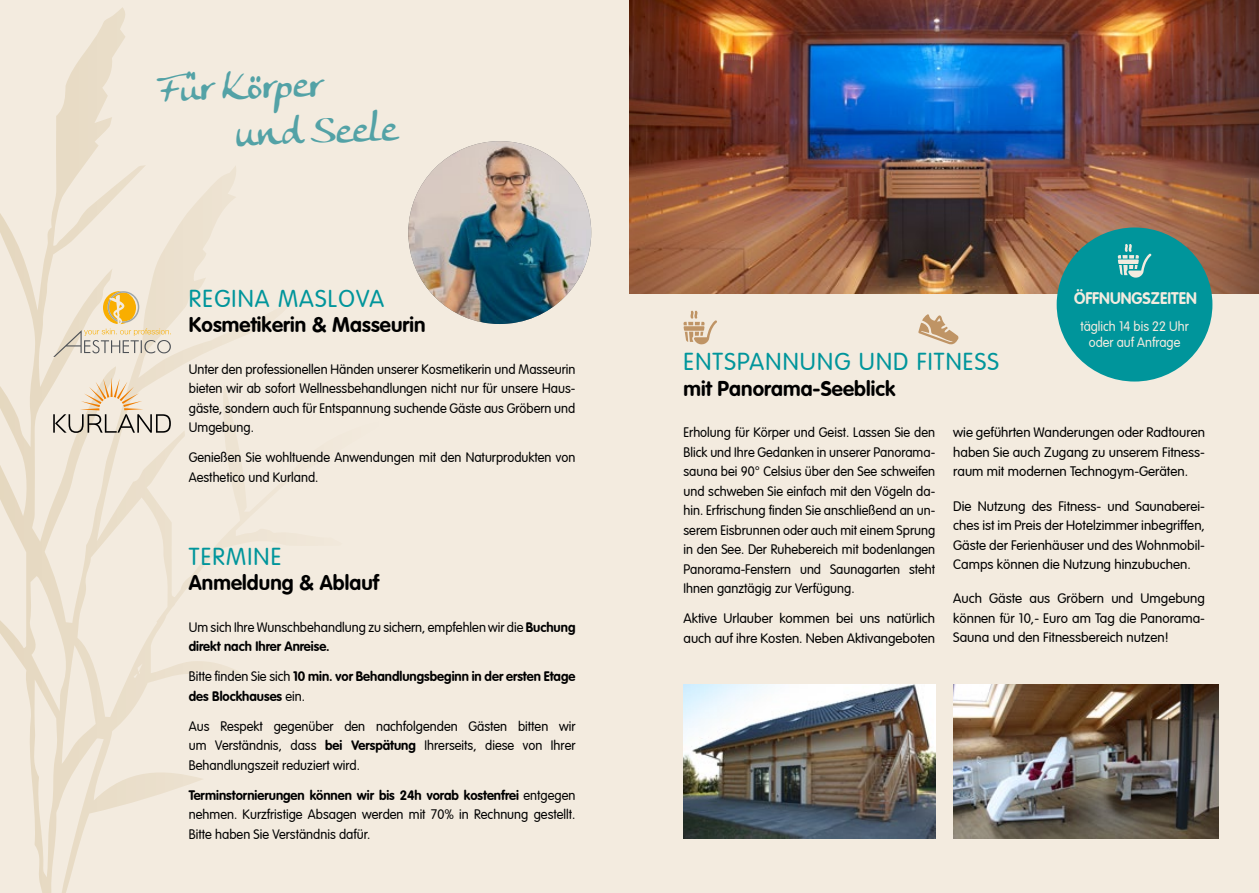
<style>
.page{position:relative;width:1259px;height:893px;background:#f3ebdf}
.page>*{position:absolute;margin:0;border:0;box-sizing:border-box;transform-origin:0 0}
.t1{font:39px/46.8px "Anke Calligraphic FG";color:#53a2a6}
.t2{font:300 24px "VAG Rounded";letter-spacing:.05em;color:#00959b}
.t3{font:700 21px "VAG Rounded";letter-spacing:.005em;color:#000}
.t4{font:700 16.5px "VAG Rounded";color:#f3ebdf;scale:.95 1}
.t5{font:300 13.5px/19.5px "VAG Rounded";color:#000;text-align:justify;scale:.96 1}
.t6{font:300 13.5px/19.5px "VAG Rounded";color:#000;text-align:justify}
.t7{font:700 13.5px/19.5px "VAG Rounded";color:#000;scale:.96 1}
.t8{font:300 13.5px/16.2px "VAG Rounded";color:#f3ebdf;text-align:center;scale:.95 1}
.s1{font-weight:700}
.s2{font-weight:300}
</style>
<div class="page">
<svg style="left:0;top:7px;width:258px;height:886px"></svg>
<img style="left:408px;top:141px;width:183px;height:183px;border-radius:91px">
<img style="left:683px;top:685px;width:252px;height:154px">
<img style="left:953px;top:685px;width:265px;height:154px">
<img style="left:629px;top:0;width:630px;height:293px">
<svg style="left:683px;top:311px;width:34px;height:33px"></svg>
<svg style="left:918px;top:314px;width:40px;height:31px"></svg>
<svg style="left:53px;top:378px;width:118px;height:55px"></svg>
<svg style="left:53px;top:291px;width:118px;height:66px"></svg>
<div style="left:1056px;top:227px;width:156px;height:155px;background:#00959b;border-radius:50%"></div>
<svg style="left:1117px;top:244px;width:34px;height:34px"></svg>
<h1 class="t1" style="left:233px;top:62px;width:161px;text-indent:-78px;rotate:-2deg">Für Körper und Seele</h1>
<p class="t4" style="left:1074px;top:288px;width:131px">ÖFFNUNGSZEITEN</p>
<h2 class="t2" style="left:189px;top:285px;width:197px">REGINA MASLOVA</h2>
<h3 class="t3" style="left:189px;top:312px;width:238px">Kosmetikerin &amp; Masseurin</h3>
<p class="t8" style="left:1080px;top:318px;width:116px">täglich 14 bis 22 Uhr oder auf Anfrage</p>
<p class="t5" style="left:189px;top:360px;width:404px">Unter den professionellen Händen unserer Kosmetikerin und Masseurin bieten wir ab sofort Wellnessbehandlungen nicht nur für unsere Haus&shy;gäste, sondern auch für Entspannung suchende Gäste aus Gröbern und Umgebung.</p>
<p class="t5" style="left:189px;top:448px;width:404px">Genießen Sie wohltuende Anwendungen mit den Naturprodukten von<br>Aesthetico und Kurland.</p>
<h2 class="t2" style="left:189px;top:543px;width:94px">TERMINE</h2>
<h3 class="t3" style="left:189px;top:570px;width:192px">Anmeldung &amp; Ablauf</h3>
<p class="t5" style="left:189px;top:618px;width:404px">Um sich Ihre Wunschbehandlung zu sichern, empfehlen wir die <span class="s1">Buchung direkt nach Ihrer Anreise.</span></p>
<p class="t7" style="left:189px;top:667px;width:404px"><span class="s2">Bitte finden Sie sich</span> 10 min. vor Behandlungsbeginn in der ersten Etage des Blockhauses <span class="s2">ein.</span></p>
<p class="t5" style="left:189px;top:717px;width:404px">Aus Respekt gegenüber den nachfolgenden Gästen bitten wir um Verständnis, dass <span class="s1">bei Verspätung</span> Ihrerseits, diese von Ihrer Behandlungszeit reduziert wird.</p>
<p class="t5" style="left:189px;top:786px;width:404px"><span class="s1">Terminstornierungen können wir bis 24h vorab kostenfrei</span> entgegen nehmen. Kurzfristige Absagen werden mit 70% in Rechnung gestellt.<br>Bitte haben Sie Verständnis dafür.</p>
<h2 class="t2" style="left:683px;top:348px;width:317px">ENTSPANNUNG UND FITNESS</h2>
<h3 class="t3" style="left:683px;top:376px;width:213px">mit Panorama-Seeblick</h3>
<p class="t5" style="left:683px;top:423px;width:264px">Erholung für Körper und Geist. Lassen Sie den Blick und Ihre Gedanken in unserer Panorama&shy;sauna bei 90° Celsius über den See schweifen und schweben Sie einfach mit den Vögeln da&shy;hin. Erfrischung finden Sie anschließend an un&shy;serem Eisbrunnen oder auch mit einem Sprung in den See. Der Ruhebereich mit bodenlangen Panorama-Fenstern und Saunagarten steht Ihnen ganztägig zur Verfügung.</p>
<p class="t6" style="left:683px;top:609px;width:253px">Aktive Urlauber kommen bei uns natürlich auch auf ihre Kosten. Neben Aktivangeboten</p>
<p class="t6" style="left:953px;top:423px;width:253px">wie geführten Wanderungen oder Radtouren haben Sie auch Zugang zu unserem Fitness&shy;raum mit modernen Technogym-Geräten.</p>
<p class="t6" style="left:953px;top:496px;width:253px">Die Nutzung des Fitness- und Saunaberei&shy;ches ist im Preis der Hotelzimmer inbegriffen, Gäste der Ferienhäuser und des Wohnmobil-Camps können die Nutzung hinzubuchen.</p>
<p class="t6" style="left:953px;top:589px;width:253px">Auch Gäste aus Gröbern und Umgebung können für 10,- Euro am Tag die Panorama-Sauna und den Fitnessbereich nutzen!</p>
</div>
